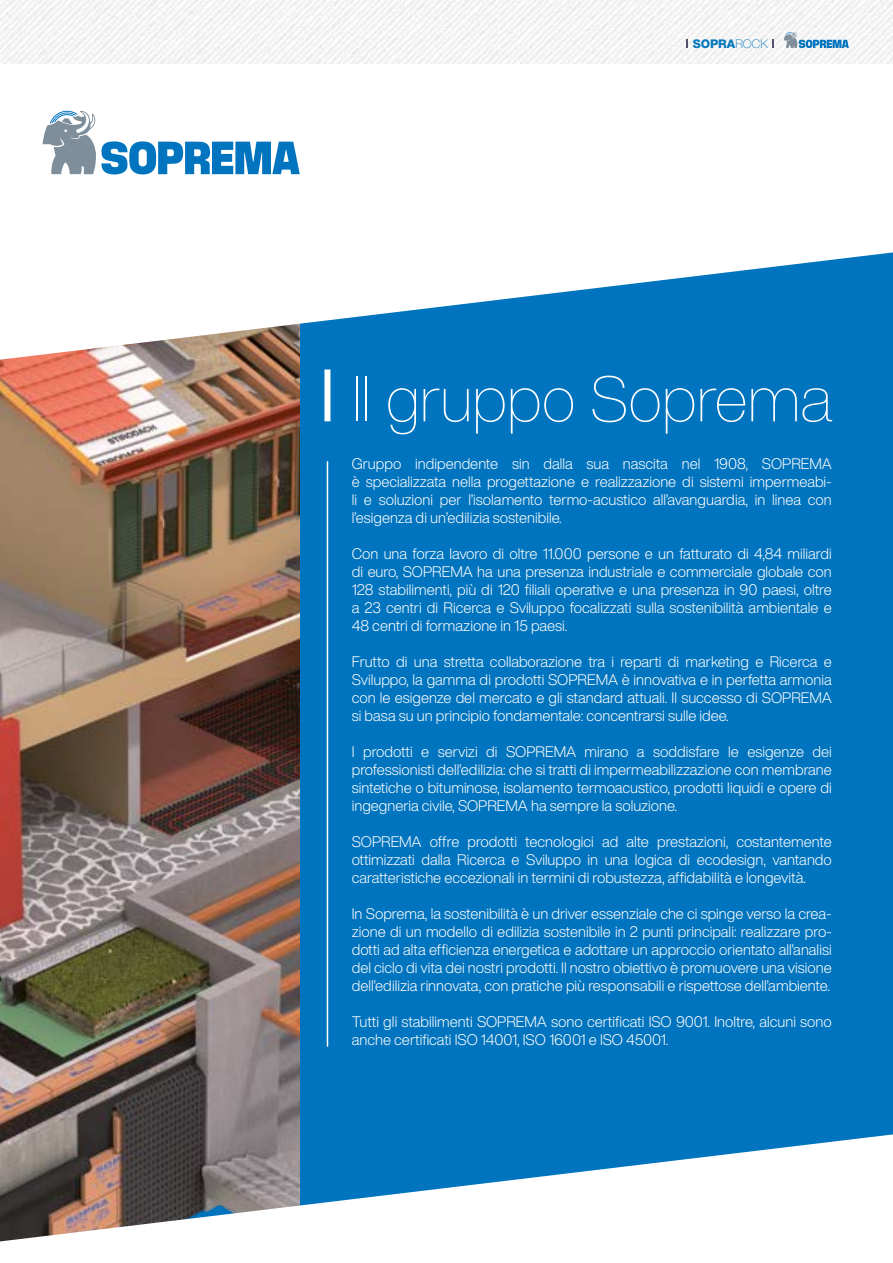
<style>
.page{position:relative;width:893px;height:1263px;background:#0074be}
.page>*{position:absolute;margin:0;border:0;box-sizing:border-box;transform-origin:0 0}
.t1{font:100 62.85px "Helvetica Now Display";color:#fff}
.t2{font:300 15px/18px "Helvetica Now Display";color:#fff;text-align:justify}
.t3{font:800 12px "Helvetica Neue LT Pro";color:#0578bd}
.s1{font-weight:100}
</style>
<div class="page">
<img style="left:1px;top:360px;width:299px;height:774px">
<svg style="left:1px;top:63px;width:892px;height:297px;fill:#fff"></svg>
<svg style="left:1px;top:1134px;width:892px;height:129px;fill:#fff"></svg>
<img style="left:0;top:63px;width:1px;height:1200px">
<img style="left:0;top:0;width:893px;height:63px">
<div style="left:324px;top:369px;width:6px;height:52px;background:#fff"></div>
<hr style="left:327px;top:461px;width:1px;height:585px;background:#fff">
<svg style="left:43px;top:111px;width:257px;height:63px"></svg>
<svg style="left:784px;top:32px;width:65px;height:16px"></svg>
<p class="t3" style="left:693px;top:36px;width:76px">SOPRA<span class="s1">ROCK</span></p>
<h1 class="t1" style="left:352px;top:356px;width:482px">Il gruppo Soprema</h1>
<p class="t2" style="left:352px;top:454px;width:482px">Gruppo indipendente sin dalla sua nascita nel 1908, SOPREMA è specializzata nella progettazione e realizzazione di sistemi impermeabi&shy;li e soluzioni per l’isolamento termo-acustico all’avanguardia, in linea con l’esigenza di un’edilizia sostenibile.</p>
<p class="t2" style="left:352px;top:544px;width:482px">Con una forza lavoro di oltre 11.000 persone e un fatturato di 4,84 miliardi di euro, SOPREMA ha una presenza industriale e commerciale globale con 128 stabilimenti, più di 120 filiali operative e una presenza in 90 paesi, oltre a 23 centri di Ricerca e Sviluppo focalizzati sulla sostenibilità ambientale e 48 centri di formazione in 15 paesi.</p>
<p class="t2" style="left:352px;top:652px;width:482px">Frutto di una stretta collaborazione tra i reparti di marketing e Ricerca e Sviluppo, la gamma di prodotti SOPREMA è innovativa e in perfetta armonia con le esigenze del mercato e gli standard attuali. Il successo di SOPREMA si basa su un principio fondamentale: concentrarsi sulle idee.</p>
<p class="t2" style="left:352px;top:742px;width:482px">I prodotti e servizi di SOPREMA mirano a soddisfare le esigenze dei professionisti dell’edilizia: che si tratti di impermeabilizzazione con membrane sintetiche o bituminose, isolamento termoacustico, prodotti liquidi e opere di ingegneria civile, SOPREMA ha sempre la soluzione.</p>
<p class="t2" style="left:352px;top:832px;width:482px">SOPREMA offre prodotti tecnologici ad alte prestazioni, costantemente ottimizzati dalla Ricerca e Sviluppo in una logica di ecodesign, vantando caratteristiche eccezionali in termini di robustezza, affidabilità e longevità.</p>
<p class="t2" style="left:352px;top:904px;width:482px">In Soprema, la sostenibilità è un driver essenziale che ci spinge verso la crea&shy;zione di un modello di edilizia sostenibile in 2 punti principali: realizzare pro&shy;dotti ad alta efficienza energetica e adottare un approccio orientato all’analisi del ciclo di vita dei nostri prodotti. Il nostro obiettivo è promuovere una visione dell’edilizia rinnovata, con pratiche più responsabili e rispettose dell’ambiente.</p>
<p class="t2" style="left:352px;top:1012px;width:482px">Tutti gli stabilimenti SOPREMA sono certificati ISO 9001. Inoltre, alcuni sono anche certificati ISO 14001, ISO 16001 e ISO 45001.</p>
</div>
